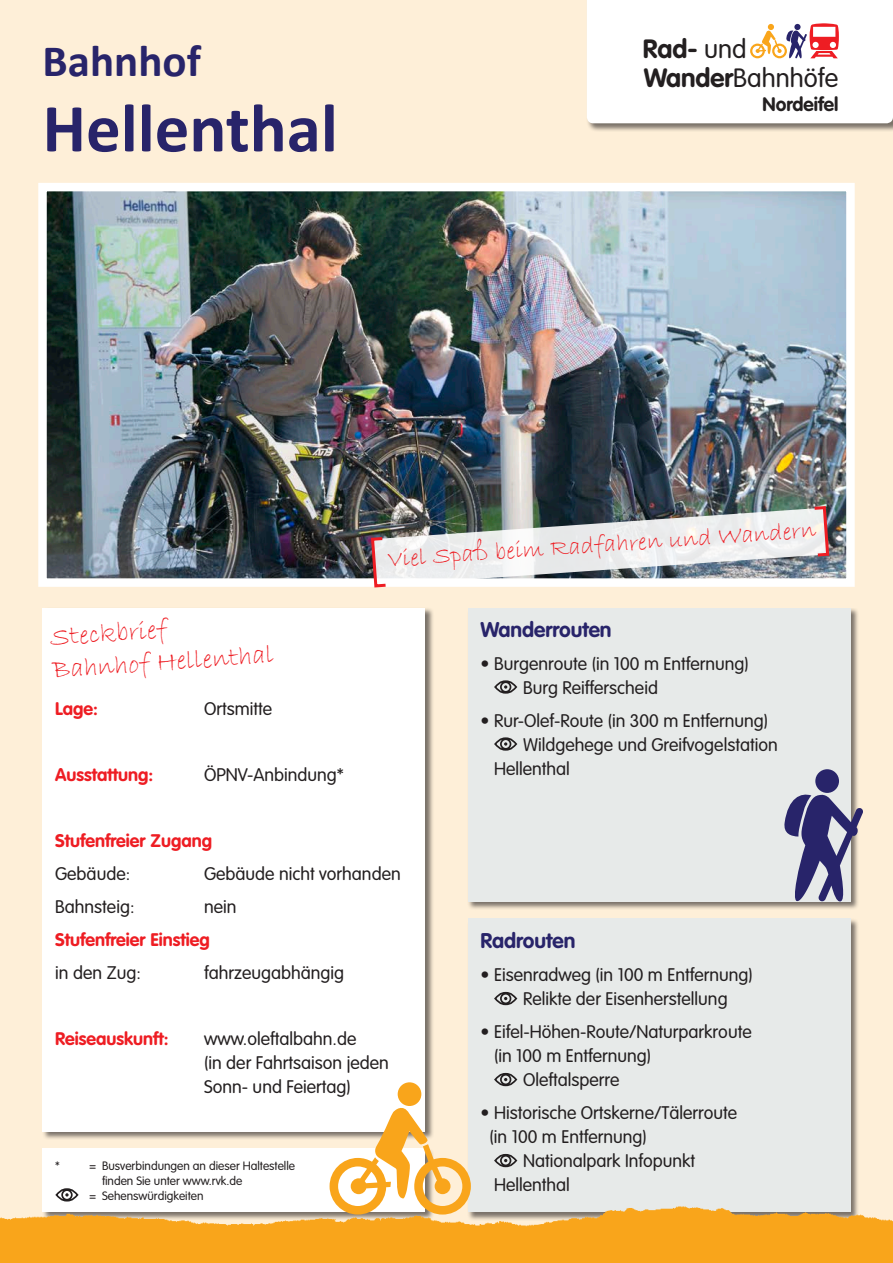
<style>
.page{position:relative;width:893px;height:1263px;background:#feefd8}
.page>*{position:absolute;margin:0;border:0;box-sizing:border-box;transform-origin:0 0}
.t1{font:700 69px "Calibri";color:#28246a}
.t2{font:700 45px "Calibri";color:#28246a}
.t3{font:27px/32.4px "Bradley Hand ITC";color:#ee1d23}
.t4{font:300 26.1px/28.8px "VAG Rounded";color:#231f20}
.t5{font:24.75px "Bradley Hand ITC";color:#ee1d23}
.t6{font:700 21px "VAG Rounded";color:#28246a}
.t7{font:700 19.2px "VAG Rounded";color:#231f20}
.t8{font:300 18px/24px "VAG Rounded";color:#231f20}
.t9{font:700 18px "VAG Rounded";color:#ee1d23}
.t10{font:300 12px "VAG Rounded";color:#231f20}
.s1{font-weight:700}
</style>
<div class="page">
<div style="left:586px;top:0;width:307px;height:132px;background:#231f20;opacity:.6"></div>
<div style="left:587px;top:0;width:306px;height:123px;background:#fff"></div>
<img style="left:48px;top:193px;width:797px;height:384px">
<div style="left:38px;top:183px;width:817px;height:404px;border:9px solid #fff"></div>
<img style="left:369px;top:504px;width:462px;height:84px">
<div style="left:42px;top:608px;width:392px;height:532px;background:#231f20;opacity:.6"></div>
<div style="left:43px;top:608px;width:382px;height:523px;background:#fff"></div>
<div style="left:467px;top:608px;width:392px;height:303px;background:#231f20;opacity:.6"></div>
<div style="left:468px;top:608px;width:382px;height:293px;background:#e7eae9"></div>
<div style="left:467px;top:918px;width:392px;height:303px;background:#231f20;opacity:.6"></div>
<div style="left:468px;top:918px;width:382px;height:294px;background:#e7eae9"></div>
<svg style="left:494px;top:680px;width:23px;height:14px"></svg>
<svg style="left:494px;top:737px;width:23px;height:14px"></svg>
<svg style="left:494px;top:992px;width:23px;height:13px"></svg>
<svg style="left:494px;top:1073px;width:23px;height:13px"></svg>
<svg style="left:494px;top:1154px;width:23px;height:13px"></svg>
<div style="left:43px;top:1148px;width:382px;height:64px;background:#fff"></div>
<svg style="left:330px;top:1103px;width:141px;height:96px"></svg>
<div style="left:398px;top:1082px;width:23px;height:24px;background:#f9a51b;border-radius:50%"></div>
<svg style="left:55px;top:1188px;width:24px;height:11px"></svg>
<img style="left:0;top:1199px;width:893px;height:64px">
<svg style="left:784px;top:792px;width:79px;height:109px"></svg>
<div style="left:815px;top:769px;width:24px;height:24px;background:#28246a;border-radius:50%"></div>
<h2 class="t2" style="left:43px;top:33px;width:160px">Bahnhof</h2>
<h1 class="t1" style="left:43px;top:86px;width:297px">Hellenthal</h1>
<h3 class="t4" style="left:643px;top:35px;width:197px"><span class="s1">Rad-</span> und<br><span class="s1">Wander</span>Bahnhöfe</h3>
<p class="t7" style="left:762px;top:93px;width:77px">Nordeifel</p>
<h3 class="t3" style="left:49px;top:622px;width:223px;rotate:-4deg">Steckbrief<br>Bahnhof Hellenthal</h3>
<p class="t9" style="left:55px;top:698px;width:44px">Lage:</p>
<p class="t8" style="left:204px;top:698px;width:70px">Ortsmitte</p>
<p class="t9" style="left:55px;top:764px;width:100px">Ausstattung:</p>
<p class="t8" style="left:204px;top:764px;width:141px">ÖPNV-Anbindung*</p>
<h3 class="t5" style="left:386px;top:544px;width:431px;rotate:-4deg">Viel Spaß beim Radfahren und Wandern</h3>
<p class="t6" style="left:480px;top:617px;width:133px">Wanderrouten</p>
<p class="t8" style="left:523px;top:652px;width:227px;text-indent:-43px">• Burgenroute (in 100 m Entfernung)<br>Burg Reifferscheid</p>
<p class="t8" style="left:480px;top:709px;width:289px">• Rur-Olef-Route (in 300 m Entfernung)</p>
<p class="t8" style="left:523px;top:733px;width:256px">Wildgehege und Greifvogelstation</p>
<p class="t8" style="left:494px;top:757px;width:77px">Hellenthal</p>
<p class="t9" style="left:55px;top:830px;width:158px">Stufenfreier Zugang</p>
<p class="t8" style="left:55px;top:863px;width:76px">Gebäude:</p>
<p class="t8" style="left:204px;top:863px;width:198px">Gebäude nicht vorhanden</p>
<p class="t8" style="left:55px;top:896px;width:81px">Bahnsteig:</p>
<p class="t8" style="left:204px;top:896px;width:34px">nein</p>
<p class="t9" style="left:55px;top:929px;width:156px">Stufenfreier Einstieg</p>
<p class="t8" style="left:55px;top:962px;width:87px">in den Zug:</p>
<p class="t8" style="left:204px;top:962px;width:142px">fahrzeugabhängig</p>
<p class="t9" style="left:55px;top:1028px;width:115px">Reiseauskunft:</p>
<p class="t8" style="left:204px;top:1028px;width:186px">www.oleftalbahn.de<br>(in der Fahrtsaison jeden<br>Sonn- und Feiertag)</p>
<p class="t10" style="left:55px;top:1159px;width:6px">*</p>
<p class="t10" style="left:89px;top:1159px;width:207px">= Busverbindungen an dieser Haltestelle</p>
<p class="t10" style="left:102px;top:1174px;width:142px">finden Sie unter www.rvk.de</p>
<p class="t10" style="left:89px;top:1189px;width:116px">= Sehenswürdigkeiten</p>
<p class="t6" style="left:480px;top:928px;width:96px">Radrouten</p>
<p class="t8" style="left:523px;top:963px;width:231px;text-indent:-43px">• Eisenradweg (in 100 m Entfernung)<br>Relikte der Eisenherstellung</p>
<p class="t8" style="left:480px;top:1020px;width:273px">• Eifel-Höhen-Route/Naturparkroute</p>
<p class="t8" style="left:494px;top:1044px;width:159px">(in 100 m Entfernung)</p>
<p class="t8" style="left:523px;top:1068px;width:98px">Oleftalsperre</p>
<p class="t8" style="left:480px;top:1101px;width:258px">• Historische Ortskerne/Tälerroute</p>
<p class="t8" style="left:489px;top:1125px;width:159px">(in 100 m Entfernung)</p>
<p class="t8" style="left:523px;top:1149px;width:174px">Nationalpark Infopunkt</p>
<p class="t8" style="left:494px;top:1173px;width:77px">Hellenthal</p>
</div>
